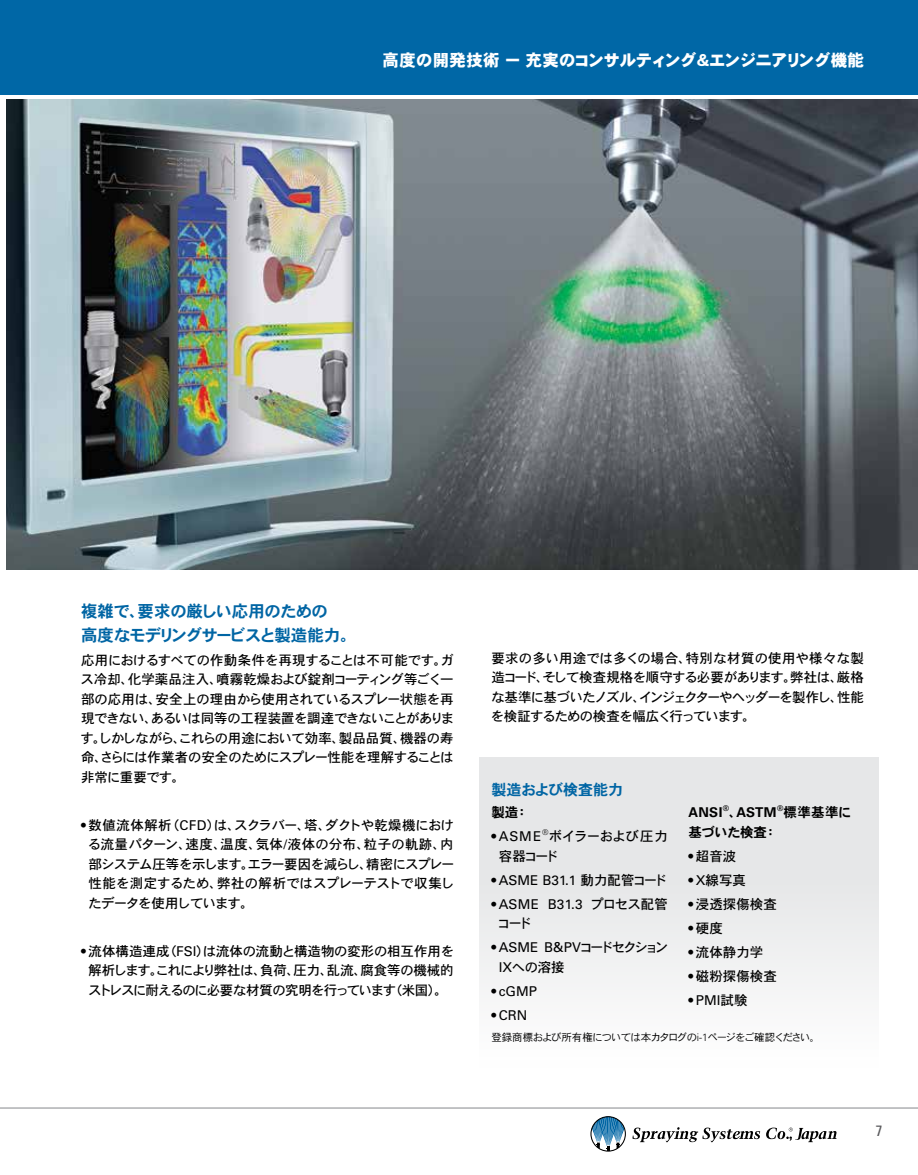
<style>
.page{position:relative;width:918px;height:1175px;background:#fff}
.page>*{position:absolute;margin:0;border:0;box-sizing:border-box;transform-origin:0 0}
.t1{font:16.5px/24px "DFHS Gothic Std W7";letter-spacing:-.035em;color:#0065a4}
.t2{font:16.5px "DFHS Gothic Std W9";letter-spacing:-.03em;color:#fff}
.t3{font:15px "DFHS Gothic Std W7";color:#0065a4}
.t4{font:condensed 15px "Univers";color:#58585b}
.t5{font:13.5px/19.5px "DFHS Gothic Std W5";letter-spacing:-.04em;color:#000;text-align:justify}
.t6{font:13.5px "Univers LT Std";color:#000}
.t7{font:13.5px "DFHS Gothic Std W7";letter-spacing:-.01em;color:#000}
.t8{font:700 13.5px "Univers LT Std";letter-spacing:.025em;color:#000}
.t9{font:10.5px "DFHS Gothic Std W3";letter-spacing:-.08em;color:#000}
.t10{font:700 7.8px "Univers LT Std";color:#000}
.t11{font:7.8px "Univers LT Std";color:#000}
.s1{font-family:"Univers LT Std"}
.s2{font-family:"DFHS Gothic Std W7";font-weight:400}
.s3{font-family:"DFHS Gothic Std W5"}
.s4{font-family:"Univers LT Std";font-weight:300}
</style>
<div class="page">
<div style="left:0;top:0;width:918px;height:94px;background:#0067a6"></div>
<hr style="left:0;top:1107px;width:918px;height:1px;background:#939598">
<svg style="left:590px;top:1116px;width:36px;height:35px"></svg>
<svg style="left:632px;top:1127px;width:128px;height:15px"></svg>
<svg style="left:766px;top:1127px;width:71px;height:15px"></svg>
<img style="left:7px;top:99px;width:911px;height:470px">
<div style="left:479px;top:757px;width:399px;height:310px;background:linear-gradient(to bottom,#e0e1e2,#fbfbfb)"></div>
<p class="t2" style="left:383px;top:51px;width:483px">高度の開発技術 ー 充実のコンサルティング＆エンジニアリング機能</p>
<p class="t1" style="left:81px;top:599px;width:277px">複雑で、要求の厳しい応用のための<br>高度なモデリングサービスと製造能力。</p>
<p class="t5" style="left:80px;top:650px;width:376px">応用におけるすべての作動条件を再現することは不可能です。ガス冷却、化学薬品注入、噴霧乾燥および錠剤コーティング等ごく一部の応用は、安全上の理由から使用されているスプレー状態を再現できない、あるいは同等の工程装置を調達できないことがあります。しかしながら、これらの用途において効率、製品品質、機器の寿命、さらには作業者の安全のためにスプレー性能を理解することは非常に重要です。</p>
<p class="t5" style="left:88px;top:815px;width:368px;text-indent:-7px"><span class="s1">•</span> 数値流体解析（<span class="s1">CFD</span>）は、スクラバー、塔、ダクトや乾燥機における流量パターン、速度、温度、気体<span class="s1">/</span>液体の分布、粒子の軌跡、内部システム圧等を示します。エラー要因を減らし、精密にスプレー性能を測定するため、弊社の解析ではスプレーテストで収集したデータを使用しています。</p>
<p class="t5" style="left:81px;top:941px;width:375px;text-align:center"><span class="s1">•</span> 流体構造連成（<span class="s1">FSI</span>）は流体の流動と構造物の変形の相互作用を解析します。これにより弊社は、負荷、圧力、乱流、腐食等の機械的ストレスに耐えるのに必要な材質の究明を行っています（米国）。</p>
<p class="t5" style="left:491px;top:648px;width:375px">要求の多い用途では多くの場合、特別な材質の使用や様々な製造コード、そして検査規格を順守する必要があります。弊社は、厳格な基準に基づいたノズル、インジェクターやヘッダーを製作し、性能を検証するための検査を幅広く行っています。</p>
<p class="t3" style="left:491px;top:781px;width:133px">製造および検査能力</p>
<p class="t7" style="left:491px;top:805px;width:39px">製造：</p>
<p class="t6" style="left:491px;top:828px;width:51px">• ASME</p>
<p class="t11" style="left:542px;top:827px;width:8px">®</p>
<p class="t8" style="left:688px;top:804px;width:36px">ANSI</p>
<p class="t10" style="left:723px;top:803px;width:8px">®</p>
<p class="t8" style="left:729px;top:804px;width:49px"><span class="s2">、</span>ASTM</p>
<p class="t10" style="left:777px;top:803px;width:8px">®</p>
<p class="t7" style="left:784px;top:805px;width:90px">標準基準に　　</p>
<p class="t7" style="left:688px;top:824px;width:90px">基づいた検査：</p>
<p class="t5" style="left:688px;top:845px;width:50px"><span class="s1">•</span> 超音波</p>
<p class="t5" style="left:688px;top:869px;width:59px"><span class="s1">• X</span>線写真</p>
<p class="t5" style="left:688px;top:893px;width:90px"><span class="s1">•</span> 浸透探傷検査</p>
<p class="t5" style="left:688px;top:917px;width:36px"><span class="s1">•</span> 硬度</p>
<p class="t5" style="left:688px;top:941px;width:77px"><span class="s1">•</span> 流体静力学</p>
<p class="t5" style="left:688px;top:965px;width:90px"><span class="s1">•</span> 磁粉探傷検査</p>
<p class="t6" style="left:688px;top:992px;width:61px">• PMI<span class="s3">試験</span></p>
<p class="t9" style="left:491px;top:1031px;width:331px">登録商標および所有権については本カタログの<span class="s4">i-1</span>ページをご確認ください。</p>
<p class="t5" style="left:499px;top:826px;width:171px;text-indent:50px">ボイラーおよび圧力容器コード</p>
<p class="t6" style="left:491px;top:871px;width:177px">• ASME B31.1 <span class="s3">動力配管コード</span></p>
<p class="t6" style="left:491px;top:895px;width:178px">• ASME B31.3 <span class="s3">プロセス配管</span></p>
<p class="t5" style="left:497px;top:913px;width:36px">コード</p>
<p class="t6" style="left:491px;top:939px;width:179px">• ASME B&amp;PV<span class="s3">コードセクション</span></p>
<p class="t5" style="left:499px;top:956px;width:67px"><span class="s1">IX</span>への溶接</p>
<p class="t6" style="left:491px;top:982px;width:47px">• cGMP</p>
<p class="t6" style="left:491px;top:1006px;width:38px">• CRN</p>
<p class="t4" style="left:876px;top:1121px;width:8px">7</p>
</div>
